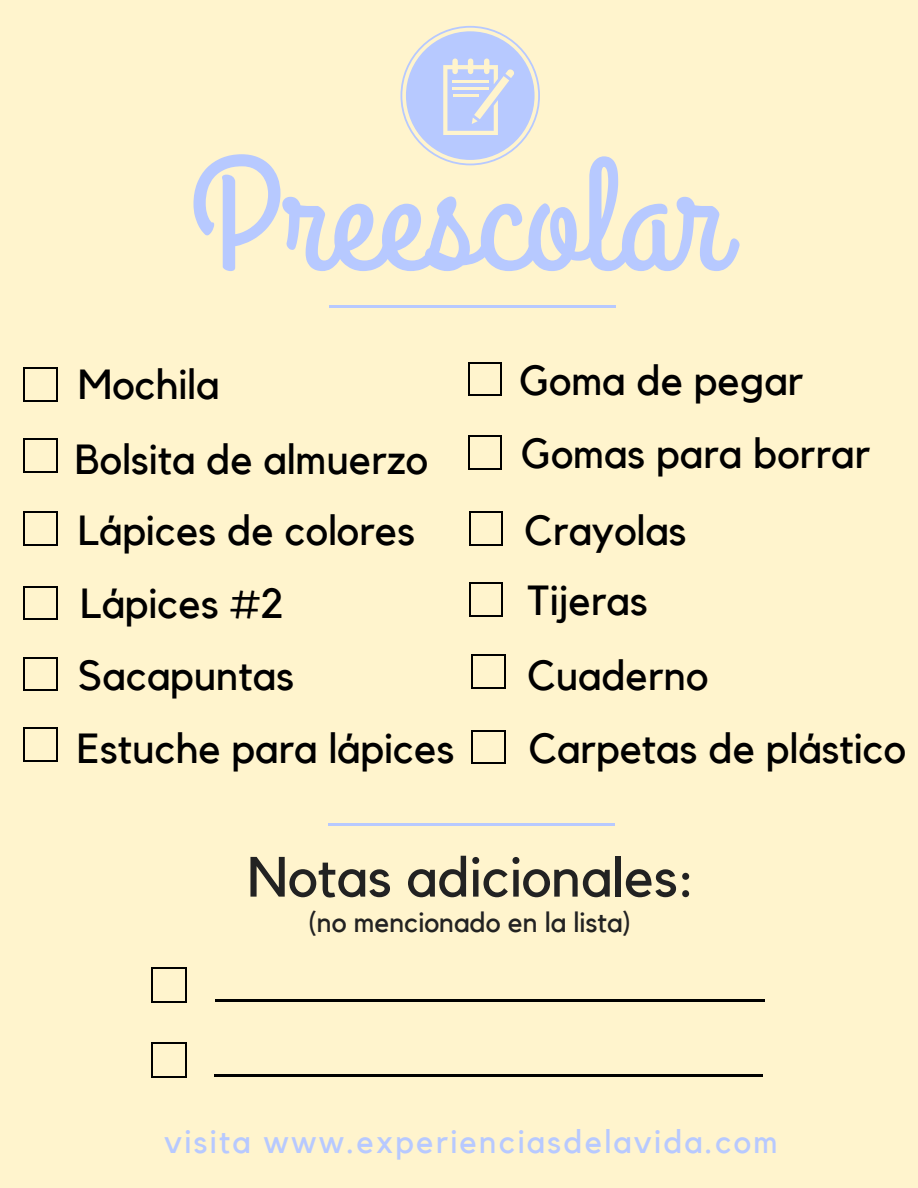
<style>
.page{position:relative;width:918px;height:1188px;background:#fff4cd}
.page>*{position:absolute;margin:0;border:0;box-sizing:border-box;transform-origin:0 0}
.t1{font:160.5px "Grand Hotel";color:#b7c9ff}
.t2{font:55.95px "Kollektif";color:#222}
.t3{font:42px/72.6px "Kollektif";color:#000}
.t4{font:32.7px "Kollektif";letter-spacing:.07em;color:#b7c9ff}
.t5{font:28.05px "Kollektif";color:#222}
</style>
<div class="page">
<svg style="left:400px;top:26px;width:140px;height:139px"></svg>
<hr style="left:329px;top:305px;width:16px;height:3px;background:#b7c9ff">
<hr style="left:600px;top:305px;width:16px;height:3px;background:#b7c9ff">
<hr style="left:344px;top:305px;width:108px;height:3px;background:#b7c9ff">
<hr style="left:452px;top:305px;width:108px;height:3px;background:#b7c9ff">
<hr style="left:560px;top:305px;width:41px;height:3px;background:#b7c9ff">
<hr style="left:24px;top:369px;width:1px;height:32px;background:#000">
<hr style="left:56px;top:369px;width:1px;height:32px;background:#000">
<hr style="left:25px;top:401px;width:31px;height:1px;background:#000">
<hr style="left:25px;top:368px;width:31px;height:1px;background:#000">
<hr style="left:24px;top:440px;width:1px;height:31px;background:#000">
<hr style="left:56px;top:440px;width:1px;height:31px;background:#000">
<hr style="left:25px;top:471px;width:31px;height:1px;background:#000">
<hr style="left:25px;top:439px;width:31px;height:1px;background:#000">
<hr style="left:24px;top:513px;width:1px;height:32px;background:#000">
<hr style="left:56px;top:513px;width:1px;height:32px;background:#000">
<hr style="left:25px;top:545px;width:31px;height:1px;background:#000">
<hr style="left:25px;top:512px;width:31px;height:1px;background:#000">
<hr style="left:24px;top:587px;width:1px;height:32px;background:#000">
<hr style="left:56px;top:587px;width:1px;height:32px;background:#000">
<hr style="left:25px;top:619px;width:31px;height:1px;background:#000">
<hr style="left:25px;top:586px;width:31px;height:1px;background:#000">
<hr style="left:24px;top:658px;width:1px;height:32px;background:#000">
<hr style="left:56px;top:658px;width:1px;height:32px;background:#000">
<hr style="left:25px;top:690px;width:31px;height:1px;background:#000">
<hr style="left:25px;top:657px;width:31px;height:1px;background:#000">
<hr style="left:24px;top:729px;width:1px;height:32px;background:#000">
<hr style="left:56px;top:729px;width:1px;height:32px;background:#000">
<hr style="left:25px;top:761px;width:31px;height:1px;background:#000">
<hr style="left:25px;top:728px;width:31px;height:1px;background:#000">
<hr style="left:468px;top:363px;width:1px;height:32px;background:#000">
<hr style="left:501px;top:363px;width:1px;height:32px;background:#000">
<hr style="left:469px;top:395px;width:32px;height:1px;background:#000">
<hr style="left:469px;top:362px;width:32px;height:1px;background:#000">
<hr style="left:468px;top:436px;width:1px;height:32px;background:#000">
<hr style="left:501px;top:436px;width:1px;height:32px;background:#000">
<hr style="left:469px;top:468px;width:32px;height:1px;background:#000">
<hr style="left:469px;top:435px;width:32px;height:1px;background:#000">
<hr style="left:469px;top:513px;width:1px;height:32px;background:#000">
<hr style="left:502px;top:513px;width:1px;height:32px;background:#000">
<hr style="left:470px;top:545px;width:32px;height:1px;background:#000">
<hr style="left:470px;top:512px;width:32px;height:1px;background:#000">
<hr style="left:469px;top:584px;width:1px;height:31px;background:#000">
<hr style="left:502px;top:584px;width:1px;height:31px;background:#000">
<hr style="left:470px;top:615px;width:32px;height:1px;background:#000">
<hr style="left:470px;top:583px;width:32px;height:1px;background:#000">
<hr style="left:471px;top:656px;width:1px;height:31px;background:#000">
<hr style="left:504px;top:656px;width:1px;height:31px;background:#000">
<hr style="left:472px;top:687px;width:32px;height:1px;background:#000">
<hr style="left:472px;top:655px;width:32px;height:1px;background:#000">
<hr style="left:471px;top:731px;width:1px;height:32px;background:#000">
<hr style="left:504px;top:731px;width:1px;height:32px;background:#000">
<hr style="left:472px;top:763px;width:32px;height:1px;background:#000">
<hr style="left:472px;top:730px;width:32px;height:1px;background:#000">
<hr style="left:328px;top:823px;width:16px;height:3px;background:#b7c9ff">
<hr style="left:599px;top:823px;width:16px;height:3px;background:#b7c9ff">
<hr style="left:343px;top:823px;width:108px;height:3px;background:#b7c9ff">
<hr style="left:451px;top:823px;width:108px;height:3px;background:#b7c9ff">
<hr style="left:558px;top:823px;width:42px;height:3px;background:#b7c9ff">
<svg style="left:216px;top:999px;width:11px;height:2px"></svg>
<svg style="left:753px;top:999px;width:11px;height:2px"></svg>
<hr style="left:227px;top:999px;width:81px;height:2px;background:#000">
<hr style="left:308px;top:999px;width:81px;height:2px;background:#000">
<hr style="left:388px;top:999px;width:81px;height:2px;background:#000">
<hr style="left:469px;top:999px;width:81px;height:2px;background:#000">
<hr style="left:550px;top:999px;width:81px;height:2px;background:#000">
<hr style="left:630px;top:999px;width:81px;height:2px;background:#000">
<hr style="left:711px;top:999px;width:42px;height:2px;background:#000">
<hr style="left:152px;top:969px;width:1px;height:32px;background:#000">
<hr style="left:186px;top:969px;width:1px;height:32px;background:#000">
<hr style="left:153px;top:1001px;width:33px;height:1px;background:#000">
<hr style="left:153px;top:968px;width:33px;height:1px;background:#000">
<svg style="left:214px;top:1075px;width:12px;height:2px"></svg>
<svg style="left:752px;top:1075px;width:11px;height:2px"></svg>
<hr style="left:226px;top:1075px;width:81px;height:2px;background:#000">
<hr style="left:306px;top:1075px;width:81px;height:2px;background:#000">
<hr style="left:387px;top:1075px;width:81px;height:2px;background:#000">
<hr style="left:468px;top:1075px;width:81px;height:2px;background:#000">
<hr style="left:549px;top:1075px;width:81px;height:2px;background:#000">
<hr style="left:629px;top:1075px;width:81px;height:2px;background:#000">
<hr style="left:710px;top:1075px;width:42px;height:2px;background:#000">
<hr style="left:152px;top:1044px;width:1px;height:33px;background:#000">
<hr style="left:186px;top:1044px;width:1px;height:33px;background:#000">
<hr style="left:153px;top:1077px;width:33px;height:1px;background:#000">
<hr style="left:153px;top:1043px;width:33px;height:1px;background:#000">
<h1 class="t1" style="left:191px;top:115px;width:536px">Preescolar</h1>
<p class="t3" style="left:75px;top:350px;width:381px">Mochila<br>Bolsita de almuerzo<br>Lápices de colores<br>Lápices #2<br>Sacapuntas<br>Estuche para lápices</p>
<p class="t3" style="left:520px;top:344px;width:352px;line-height:74.8px">Goma de pegar<br>Gomas para borrar<br>Crayolas</p>
<p class="t3" style="left:527px;top:566px;width:381px;line-height:73.7px">Tijeras<br>Cuaderno<br>Carpetas de plástico</p>
<h2 class="t2" style="left:247px;top:851px;width:449px">Notas adicionales:</h2>
<p class="t5" style="left:309px;top:909px;width:324px">(no mencionado en la lista)</p>
<p class="t4" style="left:164px;top:1127px;width:615px">visita www.experienciasdelavida.com</p>
</div>
